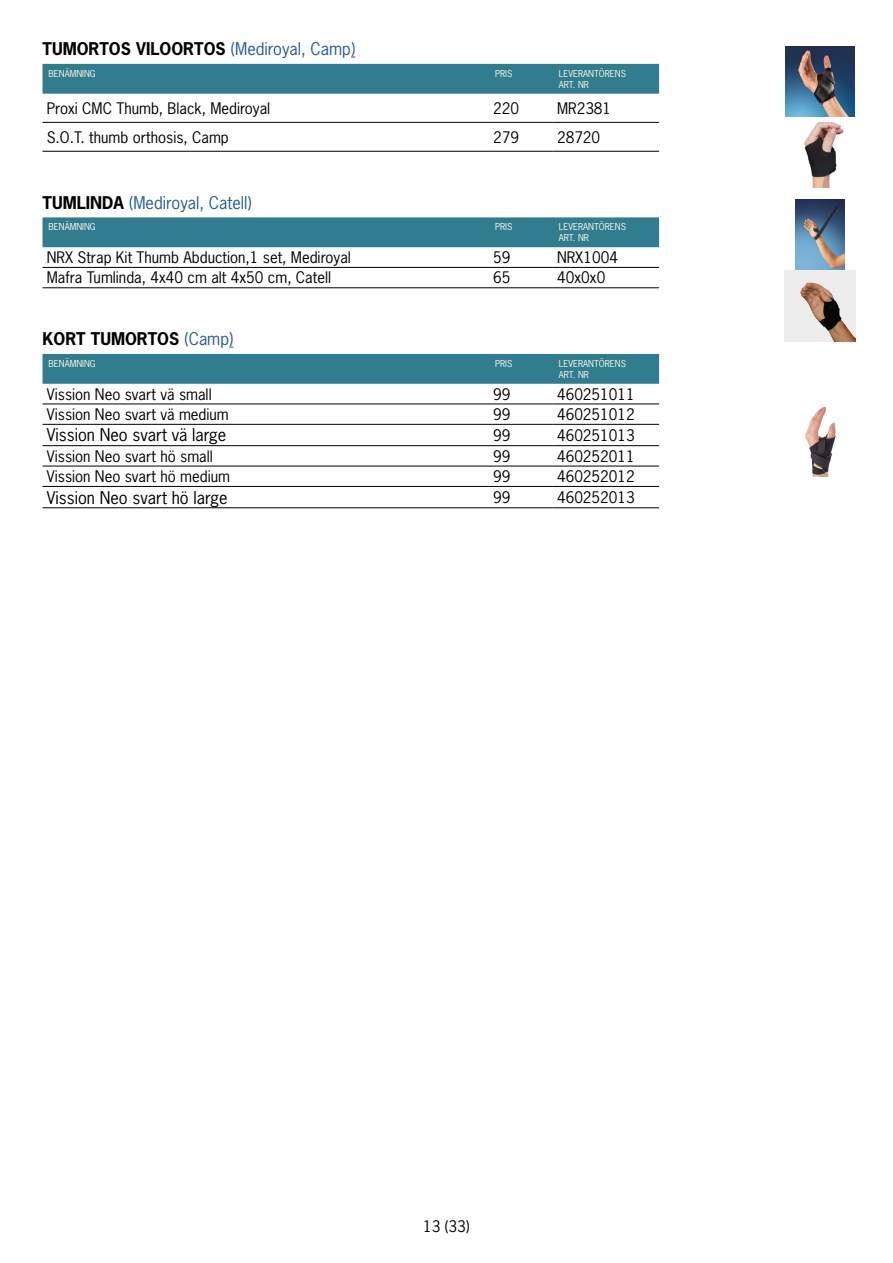
<style>
.page{position:relative;width:893px;height:1263px;background:#fff}
.page>*{position:absolute;margin:0;border:0;box-sizing:border-box;transform-origin:0 0}
.Rubrik_2{font:700 16.5px "News Gothic Std";color:#000}
.Brödtext_11pkt{font:16.5px "News Gothic Std";color:#000}
.Rubrik_2-2{font:16.5px "News Gothic Std";color:#275b9b}
.Brödtext_11pkt-2{font:15px "News Gothic Std";color:#000}
.Tabellhuvudrad{font:9px/10.8px "News Gothic Std";color:#fefae6}
.s1{font-weight:400;color:#275b9b}
.s2{font-weight:700;color:#000}
</style>
<div class="page">
<div style="left:43px;top:64px;width:616px;height:30px;background:#317c8e"></div>
<hr style="left:43px;top:122px;width:446px;height:1px;background:#000">
<hr style="left:489px;top:122px;width:64px;height:1px;background:#000">
<hr style="left:553px;top:122px;width:106px;height:1px;background:#000">
<hr style="left:43px;top:151px;width:446px;height:1px;background:#000">
<hr style="left:489px;top:151px;width:64px;height:1px;background:#000">
<hr style="left:553px;top:151px;width:106px;height:1px;background:#000">
<div style="left:43px;top:217px;width:616px;height:30px;background:#317c8e"></div>
<hr style="left:43px;top:267px;width:446px;height:1px;background:#000">
<hr style="left:489px;top:267px;width:64px;height:1px;background:#000">
<hr style="left:553px;top:267px;width:106px;height:1px;background:#000">
<hr style="left:43px;top:287px;width:446px;height:1px;background:#000">
<hr style="left:489px;top:287px;width:64px;height:1px;background:#000">
<hr style="left:553px;top:287px;width:106px;height:1px;background:#000">
<div style="left:43px;top:354px;width:616px;height:30px;background:#317c8e"></div>
<hr style="left:43px;top:404px;width:446px;height:1px;background:#000">
<hr style="left:489px;top:404px;width:64px;height:1px;background:#000">
<hr style="left:553px;top:404px;width:106px;height:1px;background:#000">
<hr style="left:43px;top:424px;width:446px;height:1px;background:#000">
<hr style="left:489px;top:424px;width:64px;height:1px;background:#000">
<hr style="left:553px;top:424px;width:106px;height:1px;background:#000">
<hr style="left:43px;top:445px;width:446px;height:1px;background:#000">
<hr style="left:489px;top:445px;width:64px;height:1px;background:#000">
<hr style="left:553px;top:445px;width:106px;height:1px;background:#000">
<hr style="left:43px;top:466px;width:446px;height:1px;background:#000">
<hr style="left:489px;top:466px;width:64px;height:1px;background:#000">
<hr style="left:553px;top:466px;width:106px;height:1px;background:#000">
<hr style="left:43px;top:486px;width:446px;height:1px;background:#000">
<hr style="left:489px;top:486px;width:64px;height:1px;background:#000">
<hr style="left:553px;top:486px;width:106px;height:1px;background:#000">
<hr style="left:43px;top:507px;width:446px;height:1px;background:#000">
<hr style="left:489px;top:507px;width:64px;height:1px;background:#000">
<hr style="left:553px;top:507px;width:106px;height:1px;background:#000">
<img style="left:785px;top:47px;width:70px;height:141px">
<img style="left:795px;top:200px;width:50px;height:70px">
<img style="left:785px;top:270px;width:70px;height:71px">
<img style="left:805px;top:406px;width:31px;height:71px">
<h2 class="Rubrik_2" style="left:43px;top:38px;width:314px">TUMORTOS VILOORTOS <span class="s1">(Mediroyal, Camp)</span></h2>
<p class="Tabellhuvudrad" style="left:49px;top:68px;width:49px">BENÄMNING</p>
<p class="Tabellhuvudrad" style="left:495px;top:68px;width:19px">PRIS</p>
<p class="Tabellhuvudrad" style="left:559px;top:68px;width:69px">LEVERANTÖRENS<br>ART. NR</p>
<p class="Brödtext_11pkt-2" style="left:47px;top:98px;width:225px">Proxi CMC Thumb, Black, Mediroyal</p>
<p class="Brödtext_11pkt-2" style="left:493px;top:98px;width:27px">220</p>
<p class="Brödtext_11pkt-2" style="left:557px;top:98px;width:56px">MR2381</p>
<p class="Brödtext_11pkt-2" style="left:47px;top:127px;width:184px">S.O.T. thumb orthosis, Camp</p>
<p class="Brödtext_11pkt-2" style="left:493px;top:127px;width:27px">279</p>
<p class="Brödtext_11pkt-2" style="left:557px;top:127px;width:45px">28720</p>
<h2 class="Rubrik_2-2" style="left:43px;top:192px;width:211px"><span class="s2">TUMLINDA</span> (Mediroyal, Catell)</h2>
<p class="Tabellhuvudrad" style="left:49px;top:222px;width:49px">BENÄMNING</p>
<p class="Tabellhuvudrad" style="left:495px;top:222px;width:19px">PRIS</p>
<p class="Tabellhuvudrad" style="left:559px;top:222px;width:69px">LEVERANTÖRENS<br>ART. NR</p>
<p class="Brödtext_11pkt-2" style="left:47px;top:248px;width:306px">NRX Strap Kit Thumb Abduction,1 set, Mediroyal</p>
<p class="Brödtext_11pkt-2" style="left:493px;top:248px;width:19px">59</p>
<p class="Brödtext_11pkt-2" style="left:557px;top:248px;width:62px">NRX1004</p>
<p class="Brödtext_11pkt-2" style="left:47px;top:268px;width:286px">Mafra Tumlinda, 4x40 cm alt 4x50 cm, Catell</p>
<p class="Brödtext_11pkt-2" style="left:493px;top:268px;width:19px">65</p>
<p class="Brödtext_11pkt-2" style="left:557px;top:268px;width:50px">40x0x0</p>
<h2 class="Rubrik_2" style="left:43px;top:328px;width:192px">KORT TUMORTOS <span class="s1">(Camp)</span></h2>
<p class="Tabellhuvudrad" style="left:49px;top:358px;width:49px">BENÄMNING</p>
<p class="Tabellhuvudrad" style="left:495px;top:358px;width:19px">PRIS</p>
<p class="Tabellhuvudrad" style="left:559px;top:358px;width:69px">LEVERANTÖRENS<br>ART. NR</p>
<p class="Brödtext_11pkt-2" style="left:47px;top:384px;width:166px">Vission Neo svart vä small</p>
<p class="Brödtext_11pkt-2" style="left:493px;top:384px;width:19px">99</p>
<p class="Brödtext_11pkt-2" style="left:557px;top:384px;width:79px">460251011</p>
<p class="Brödtext_11pkt-2" style="left:47px;top:405px;width:184px">Vission Neo svart vä medium</p>
<p class="Brödtext_11pkt-2" style="left:493px;top:405px;width:19px">99</p>
<p class="Brödtext_11pkt-2" style="left:557px;top:405px;width:79px">460251012</p>
<p class="Brödtext_11pkt" style="left:47px;top:425px;width:181px">Vission Neo svart vä large</p>
<p class="Brödtext_11pkt-2" style="left:493px;top:425px;width:19px">99</p>
<p class="Brödtext_11pkt-2" style="left:557px;top:425px;width:79px">460251013</p>
<p class="Brödtext_11pkt-2" style="left:47px;top:446px;width:168px">Vission Neo svart hö small</p>
<p class="Brödtext_11pkt-2" style="left:493px;top:446px;width:19px">99</p>
<p class="Brödtext_11pkt-2" style="left:557px;top:446px;width:79px">460252011</p>
<p class="Brödtext_11pkt-2" style="left:47px;top:467px;width:185px">Vission Neo svart hö medium</p>
<p class="Brödtext_11pkt-2" style="left:493px;top:467px;width:19px">99</p>
<p class="Brödtext_11pkt-2" style="left:557px;top:467px;width:79px">460252012</p>
<p class="Brödtext_11pkt" style="left:47px;top:487px;width:182px">Vission Neo svart hö large</p>
<p class="Brödtext_11pkt-2" style="left:493px;top:488px;width:19px">99</p>
<p class="Brödtext_11pkt-2" style="left:557px;top:488px;width:79px">460252013</p>
<p class="Brödtext_11pkt-2" style="left:423px;top:1217px;width:48px">13 (33)</p>
</div>
